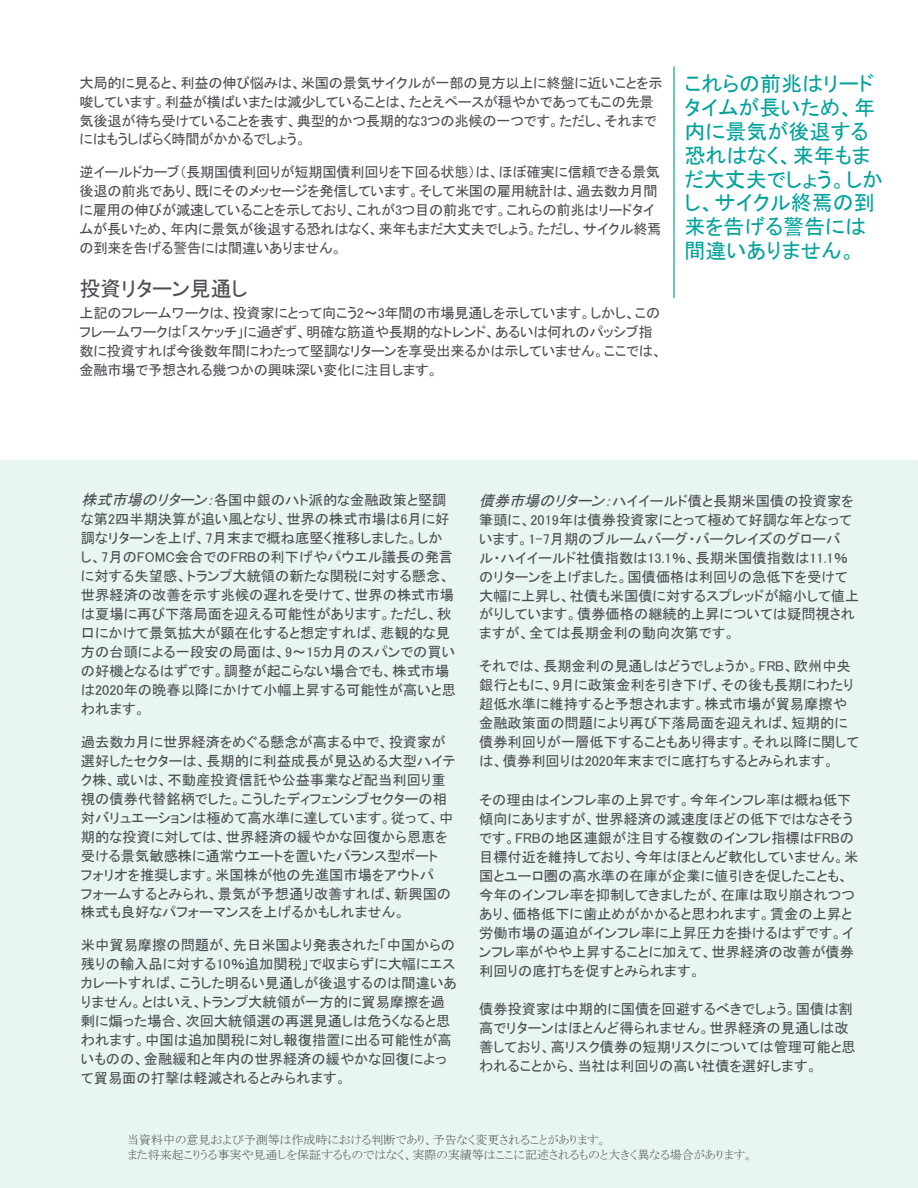
<style>
.page{position:relative;width:918px;height:1188px;background:#fff}
.page>*{position:absolute;margin:0;border:0;box-sizing:border-box;transform-origin:0 0}
.t1{font:21px/23.9px "MS P Gothic";color:#00a29b}
.t2{font:21px "MS P Gothic";letter-spacing:-.015em;color:#4d4e53}
.t3{font:14.25px/18.9px "MS P Gothic";color:#4d4e53}
.t4{font:14.25px/18.9px "MS P Gothic";letter-spacing:-.02em;color:#4d4e53}
.t5{font:12px/15.1px "MSP Mincho";color:#4e4f53}
.s1{font-style:italic;font-size:15px}
</style>
<div class="page">
<div style="left:0;top:460px;width:918px;height:728px;background:#e8f5f1"></div>
<hr style="left:674px;top:67px;width:1px;height:231px;background:#00a29b">
<p class="t4" style="left:80px;top:73px;width:585px">大局的に見ると、利益の伸び悩みは、米国の景気サイクルが一部の見方以上に終盤に近いことを示唆しています。利益が横ばいまたは減少していることは、たとえペースが穏やかであってもこの先景気後退が待ち受けていることを表す、典型的かつ長期的な3つの兆候の一つです。ただし、それまでにはもうしばらく時間がかかるでしょう。</p>
<p class="t4" style="left:80px;top:162px;width:584px">逆イールドカーブ（長期国債利回りが短期国債利回りを下回る状態）は、ほぼ確実に信頼できる景気後退の前兆であり、既にそのメッセージを発信しています。そして米国の雇用統計は、過去数カ月間に雇用の伸びが減速していることを示しており、これが3つ目の前兆です。これらの前兆はリードタイムが長いため、年内に景気が後退する恐れはなく、来年もまだ大丈夫でしょう。ただし、サイクル終焉の到来を告げる警告には間違いありません。</p>
<h1 class="t2" style="left:80px;top:278px;width:169px">投資リターン見通し</h1>
<p class="t4" style="left:80px;top:303px;width:584px">上記のフレームワークは、投資家にとって向こう2～3年間の市場見通しを示しています。しかし、このフレームワークは「スケッチ」に過ぎず、明確な筋道や長期的なトレンド、あるいは何れのパッシブ指数に投資すれば今後数年間にわたって堅調なリターンを享受出来るかは示していません。ここでは、金融市場で予想される幾つかの興味深い変化に注目します。</p>
<h1 class="t1" style="left:685px;top:72px;width:200px">これらの前兆はリードタイムが長いため、年内に景気が後退する恐れはなく、来年もまだ大丈夫でしょう。しかし、サイクル終焉の到来を告げる警告には間違いありません。</h1>
<p class="t3" style="left:81px;top:491px;width:377px"><span class="s1">株式市場のリターン：</span>各国中銀のハト派的な金融政策と堅調な第2四半期決算が追い風となり、世界の株式市場は6月に好調なリターンを上げ、7月末まで概ね底堅く推移しました。しかし、7月のFOMC会合でのFRBの利下げやパウエル議長の発言に対する失望感、トランプ大統領の新たな関税に対する懸念、世界経済の改善を示す兆候の遅れを受けて、世界の株式市場は夏場に再び下落局面を迎える可能性があります。ただし、秋口にかけて景気拡大が顕在化すると想定すれば、悲観的な見方の台頭による一段安の局面は、9～15カ月のスパンでの買いの好機となるはずです。調整が起こらない場合でも、株式市場は2020年の晩春以降にかけて小幅上昇する可能性が高いと思われます。</p>
<p class="t3" style="left:81px;top:732px;width:376px">過去数カ月に世界経済をめぐる懸念が高まる中で、投資家が選好したセクターは、長期的に利益成長が見込める大型ハイテク株、或いは、不動産投資信託や公益事業など配当利回り重視の債券代替銘柄でした。こうしたディフェンシブセクターの相対バリュエーションは極めて高水準に達しています。従って、中期的な投資に対しては、世界経済の緩やかな回復から恩恵を受ける景気敏感株に通常ウエートを置いたバランス型ポート<br>フォリオを推奨します。米国株が他の先進国市場をアウトパ<br>フォームするとみられ、景気が予想通り改善すれば、新興国の株式も良好なパフォーマンスを上げるかもしれません。</p>
<p class="t3" style="left:81px;top:936px;width:378px">米中貿易摩擦の問題が、先日米国より発表された「中国からの残りの輸入品に対する10％追加関税」で収まらずに大幅にエスカレートすれば、こうした明るい見通しが後退するのは間違いありません。とはいえ、トランプ大統領が一方的に貿易摩擦を過剰に煽った場合、次回大統領選の再選見通しは危うくなると思われます。中国は追加関税に対し報復措置に出る可能性が高いものの、金融緩和と年内の世界経済の緩やかな回復によって貿易面の打撃は軽減されるとみられます。</p>
<p class="t3" style="left:479px;top:491px;width:382px"><span class="s1">債券市場のリターン：</span>ハイイールド債と長期米国債の投資家を筆頭に、2019年は債券投資家にとって極めて好調な年となっています。1-7月期のブルームバーグ・バークレイズのグローバ<br>ル・ハイイールド社債指数は13.1％、長期米国債指数は11.1％のリターンを上げました。国債価格は利回りの急低下を受けて大幅に上昇し、社債も米国債に対するスプレッドが縮小して値上がりしています。債券価格の継続的上昇については疑問視されますが、全ては長期金利の動向次第です。</p>
<p class="t3" style="left:479px;top:657px;width:382px">それでは、長期金利の見通しはどうでしょうか。FRB、欧州中央銀行ともに、9月に政策金利を引き下げ、その後も長期にわたり超低水準に維持すると予想されます。株式市場が貿易摩擦や金融政策面の問題により再び下落局面を迎えれば、短期的に債券利回りが一層低下することもあり得ます。それ以降に関しては、債券利回りは2020年末までに底打ちするとみられます。</p>
<p class="t3" style="left:479px;top:790px;width:381px">その理由はインフレ率の上昇です。今年インフレ率は概ね低下傾向にありますが、世界経済の減速度ほどの低下ではなさそうです。FRBの地区連銀が注目する複数のインフレ指標はFRBの目標付近を維持しており、今年はほとんど軟化していません。米国とユーロ圏の高水準の在庫が企業に値引きを促したことも、今年のインフレ率を抑制してきましたが、在庫は取り崩されつつあり、価格低下に歯止めがかかると思われます。賃金の上昇と労働市場の逼迫がインフレ率に上昇圧力を掛けるはずです。インフレ率がやや上昇することに加えて、世界経済の改善が債券利回りの底打ちを促すとみられます。</p>
<p class="t3" style="left:479px;top:999px;width:378px">債券投資家は中期的に国債を回避するべきでしょう。国債は割高でリターンはほとんど得られません。世界経済の見通しは改善しており、高リスク債券の短期リスクについては管理可能と思われることから、当社は利回りの高い社債を選好します。</p>
<p class="t5" style="left:127px;top:1132px;width:628px">当資料中の意見および予測等は作成時における判断であり、予告なく変更されることがあります。<br>また将来起こりうる事実や見通しを保証するものではなく、実際の実績等はここに記述されるものと大きく異なる場合があります。</p>
</div>
